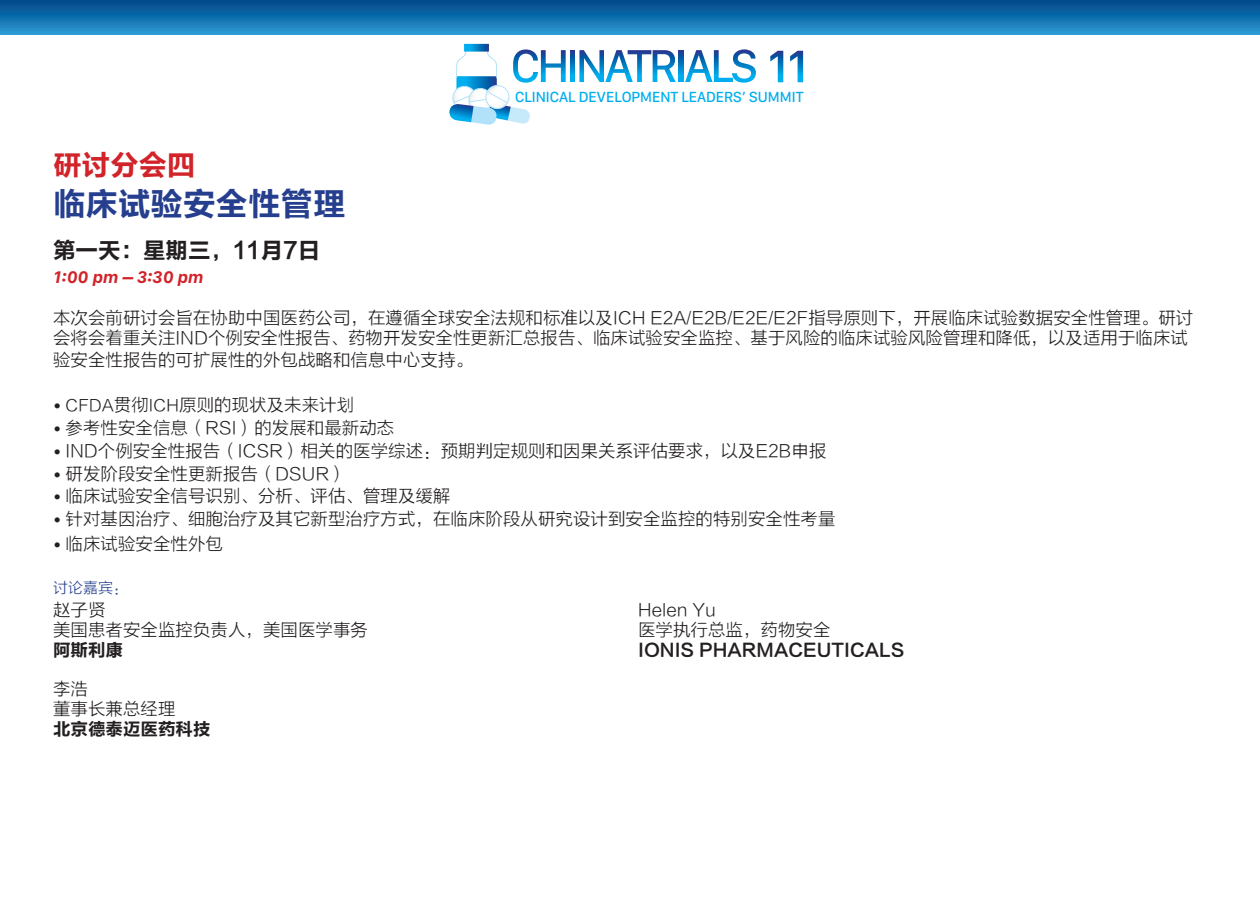
<style>
.page{position:relative;width:1260px;height:900px;background:#fff}
.page>*{position:absolute;margin:0;border:0;box-sizing:border-box;transform-origin:0 0}
.t1{font:32.5px "FZLTCHK GBK1 0";color:#253f8e}
.t2{font:28.75px "FZLTCHK GBK1 0";letter-spacing:-.01em;color:#d1232a}
.t3{font:22.5px "FZLTCHK GBK1 0";color:#231f20}
.t4{font:17.5px/20px "FZLTXHK";color:#231f20}
.t5{font:17.5px "FZLTCHK GBK1 0";color:#231f20}
.t6{font:italic 700 17.5px "San Francisco Text";color:#d1232a}
.t7{font:500 15.25px "San Francisco Display";color:#00aeef}
.t8{font:15px "FZLTXHK";color:#253f8e}
.s1{font-family:"San Francisco Text"}
.s2{font-size:16.25px}
</style>
<div class="page">
<svg style="left:0;top:0;width:1260px;height:34px;background:#126ead"></svg>
<svg style="left:449px;top:44px;width:117px;height:81px"></svg>
<svg style="left:570px;top:50px;width:5px;height:32px"></svg>
<svg style="left:579px;top:50px;width:97px;height:32px"></svg>
<svg style="left:678px;top:50px;width:5px;height:32px"></svg>
<svg style="left:685px;top:49px;width:71px;height:34px"></svg>
<svg style="left:770px;top:51px;width:13px;height:31px"></svg>
<svg style="left:790px;top:51px;width:13px;height:31px"></svg>
<p class="t7" style="left:515px;top:87px;width:290px">CLINICAL DEVELOPMENT LEADERS’ SUMMIT</p>
<h2 class="t2" style="left:53px;top:149px;width:144px">研讨分会四</h2>
<h1 class="t1" style="left:53px;top:186px;width:294px">临床试验安全性管理</h1>
<p class="t3" style="left:53px;top:238px;width:269px">第一天：星期三，11月7日</p>
<p class="t6" style="left:53px;top:266px;width:152px">1:00 pm – 3:30 pm</p>
<p class="t4" style="left:53px;top:308px;width:1142px">本次会前研讨会旨在协助中国医药公司，在遵循全球安全法规和标准以及ICH E2A/E2B/E2E/E2F指导原则下，开展临床试验数据安全性管理。研讨会将会着重关注IND个例安全性报告、药物开发安全性更新汇总报告、临床试验安全监控、基于风险的临床试验风险管理和降低，以及适用于临床试</p>
<p class="t4" style="left:53px;top:351px;width:422px">验安全性报告的可扩展性的外包战略和信息中心支持。</p>
<p class="t4" style="left:53px;top:396px;width:303px"><span class="s1">•</span> <span class="s2">CFDA</span>贯彻<span class="s2">ICH</span>原则的现状及未来计划</p>
<p class="t4" style="left:53px;top:418px;width:343px"><span class="s1">•</span> 参考性安全信息（RSI）的发展和最新动态</p>
<p class="t4" style="left:53px;top:441px;width:775px"><span class="s1">•</span> IND个例安全性报告（ICSR）相关的医学综述：预期判定规则和因果关系评估要求，以及E2B申报</p>
<p class="t4" style="left:53px;top:464px;width:295px"><span class="s1">•</span> 研发阶段安全性更新报告（DSUR）</p>
<p class="t4" style="left:53px;top:486px;width:399px"><span class="s1">•</span> 临床试验安全信号识别、分析、评估、管理及缓解</p>
<p class="t4" style="left:53px;top:509px;width:784px"><span class="s1">•</span> 针对基因治疗、细胞治疗及其它新型治疗方式，在临床阶段从研究设计到安全监控的特别安全性考量</p>
<p class="t4" style="left:53px;top:534px;width:171px"><span class="s1">•</span> 临床试验安全性外包</p>
<p class="t8" style="left:53px;top:580px;width:76px">讨论嘉宾：</p>
<p class="t4" style="left:53px;top:600px;width:54px">赵子贤</p>
<p class="t4" style="left:638px;top:600px;width:79px">Helen Yu</p>
<p class="t4" style="left:53px;top:620px;width:316px">美国患者安全监控负责人，美国医学事务</p>
<p class="t4" style="left:638px;top:620px;width:194px">医学执行总监，药物安全</p>
<p class="t5" style="left:53px;top:640px;width:71px">阿斯利康</p>
<p class="t5" style="left:638px;top:640px;width:268px">IONIS PHARMACEUTICALS</p>
<p class="t4" style="left:53px;top:679px;width:124px">李浩<br>董事长兼总经理</p>
<p class="t5" style="left:53px;top:719px;width:159px">北京德泰迈医药科技</p>
</div>
